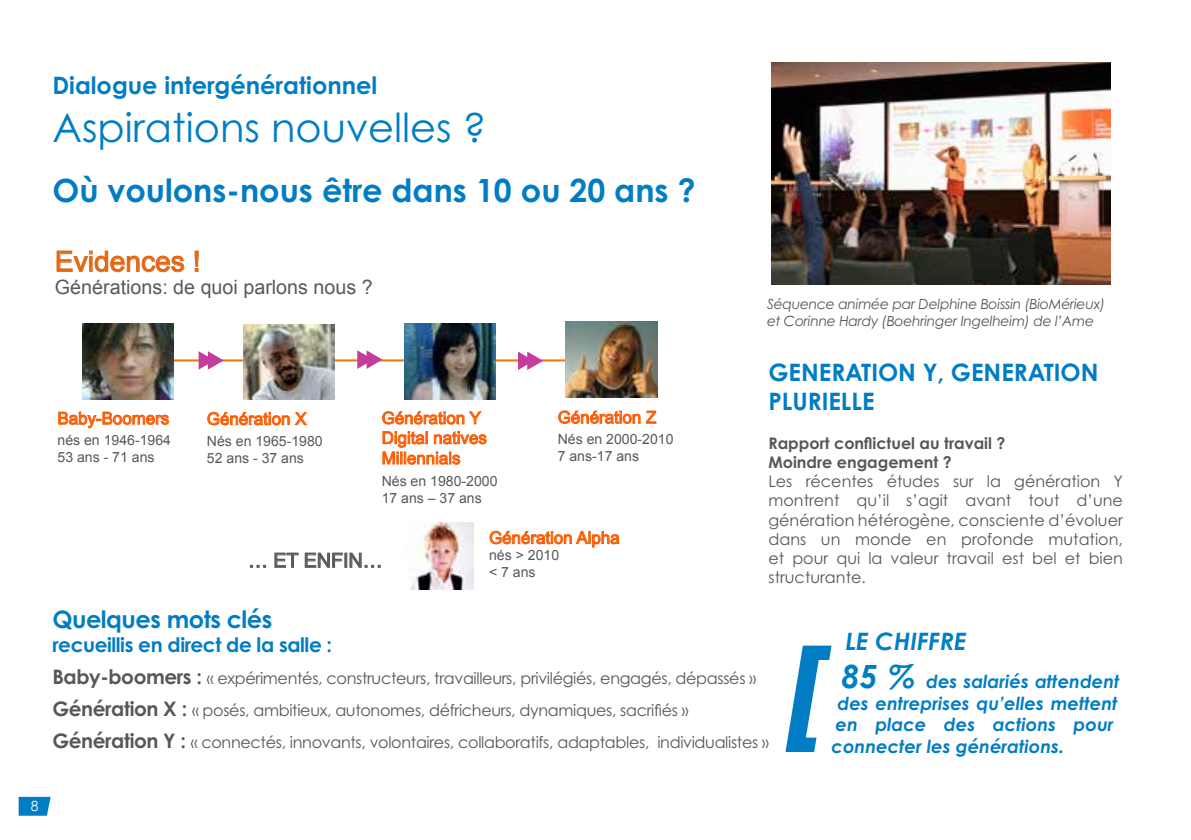
<style>
.page{position:relative;width:1191px;height:840px;background:#fff}
.page>*{position:absolute;margin:0;border:0;box-sizing:border-box;transform-origin:0 0}
.t1{font:40px "Century Gothic";color:#007dc3}
.t2{font:700 32px "Century Gothic";color:#007dc3}
.t3{font:28.2px "Arial";color:#e26714}
.t4{font:700 24px/28.8px "Century Gothic";color:#007dc3}
.t5{font:700 24px "Century Gothic";letter-spacing:-.02em;color:#007dc3}
.t6{font:italic 700 24px "Century Gothic";color:#007dc3}
.t7{font:700 20px "Century Gothic";letter-spacing:-.02em;color:#007dc3}
.t8{font:19.8px "Arial";color:#595959}
.t9{font:italic 700 18px "Century Gothic";color:#007dc3}
.t10{font:16.8px/20px "Arial";color:#fb5d05}
.t11{font:16px/19.2px "Century Gothic";letter-spacing:-.02em;color:#575756}
.t12{font:700 16px/19.2px "Century Gothic";color:#575756}
.t13{font:14px/16.8px "Arial";color:#595959}
.t14{font:italic 14px/16.8px "Century Gothic";letter-spacing:-.02em;color:#575756}
.t15{font:14px "Century Gothic";color:#fff}
.s1{font-weight:700;font-size:20px}
.s2{font-size:32px}
</style>
<div class="page">
<img style="left:771px;top:62px;width:339px;height:222px">
<hr style="left:134px;top:359px;width:455px;height:2px;background:#fe7400">
<svg style="left:58px;top:411px;width:111px;height:17px"></svg>
<svg style="left:207px;top:411px;width:100px;height:14px"></svg>
<svg style="left:382px;top:411px;width:99px;height:13px"></svg>
<svg style="left:382px;top:431px;width:104px;height:33px"></svg>
<svg style="left:489px;top:530px;width:130px;height:17px"></svg>
<svg style="left:558px;top:410px;width:82px;height:13px"></svg>
<svg style="left:646px;top:410px;width:10px;height:13px"></svg>
<img style="left:82px;top:323px;width:91px;height:76px">
<img style="left:243px;top:324px;width:92px;height:75px">
<img style="left:405px;top:323px;width:90px;height:76px">
<img style="left:565px;top:321px;width:92px;height:76px">
<img style="left:410px;top:522px;width:63px;height:67px">
<svg style="left:57px;top:250px;width:127px;height:22px"></svg>
<svg style="left:194px;top:250px;width:5px;height:22px"></svg>
<svg style="left:250px;top:565px;width:16px;height:2px"></svg>
<svg style="left:274px;top:552px;width:25px;height:15px"></svg>
<svg style="left:305px;top:552px;width:75px;height:15px"></svg>
<svg style="left:199px;top:351px;width:25px;height:18px"></svg>
<svg style="left:357px;top:350px;width:25px;height:18px"></svg>
<svg style="left:518px;top:351px;width:25px;height:19px"></svg>
<svg style="left:785px;top:645px;width:46px;height:106px"></svg>
<svg style="left:19px;top:796px;width:32px;height:19px"></svg>
<h3 class="t4" style="left:52px;top:70px;width:326px">Dialogue intergénérationnel</h3>
<h1 class="t1" style="left:52px;top:103px;width:435px">Aspirations nouvelles ?</h1>
<h2 class="t2" style="left:52px;top:170px;width:644px">Où voulons-nous être dans 10 ou 20 ans ?</h2>
<h3 class="t3" style="left:55px;top:243px;width:147px">Evidences !</h3>
<p class="t8" style="left:55px;top:274px;width:319px">Générations: de quoi parlons nous ?</p>
<p class="t10" style="left:58px;top:408px;width:113px">Baby-Boomers</p>
<p class="t13" style="left:58px;top:432px;width:115px">nés en 1946-1964<br>53 ans - 71 ans</p>
<p class="t10" style="left:558px;top:407px;width:100px">Génération Z</p>
<p class="t13" style="left:558px;top:431px;width:117px">Nés en 2000-2010<br>7 ans-17 ans</p>
<p class="t10" style="left:382px;top:408px;width:107px">Génération Y<br>Digital natives<br>Millennials</p>
<p class="t13" style="left:382px;top:472px;width:117px">Nés en 1980-2000<br>17 ans – 37 ans</p>
<p class="t10" style="left:489px;top:527px;width:132px">Génération Alpha</p>
<p class="t13" style="left:489px;top:547px;width:72px">nés &gt; 2010 &lt; 7 ans</p>
<p class="t10" style="left:207px;top:408px;width:101px">Génération X</p>
<p class="t13" style="left:207px;top:432px;width:117px">Nés en 1965-1980<br>52 ans - 37 ans</p>
<p class="t8" style="left:248px;top:547px;width:136px">… ET ENFIN…</p>
<p class="t14" style="left:767px;top:295px;width:340px">Séquence animée par Delphine Boissin (BioMérieux) et Corinne Hardy (Boehringer Ingelheim) de l’Ame</p>
<h3 class="t4" style="left:768px;top:357px;width:331px">GENERATION Y, GENERATION<br>PLURIELLE</h3>
<p class="t12" style="left:768px;top:433px;width:238px">Rapport conflictuel au travail ?<br>Moindre engagement ?</p>
<p class="t11" style="left:768px;top:471px;width:356px;text-align:justify">Les récentes études sur la génération Y montrent qu’il s’agit avant tout d’une génération hétérogène, consciente d’évoluer dans un monde en profonde mutation, et pour qui la valeur travail est bel et bien structurante.</p>
<h3 class="t5" style="left:52px;top:604px;width:221px">Quelques mots clés</h3>
<p class="t7" style="left:52px;top:632px;width:281px">recueillis en direct de la salle :</p>
<p class="t11" style="left:52px;top:662px;width:718px;line-height:32px"><span class="s1">Baby-boomers :</span> « expérimentés, constructeurs, travailleurs, privilégiés, engagés, dépassés »<br><span class="s1">Génération X :</span> « posés, ambitieux, autonomes, défricheurs, dynamiques, sacrifiés »<br><span class="s1">Génération Y :</span> « connectés, innovants, volontaires, collaboratifs, adaptables, individualistes »</p>
<h3 class="t6" style="left:845px;top:625px;width:122px">LE CHIFFRE</h3>
<p class="t9" style="left:841px;top:669px;width:280px"><span class="s2">85 %</span> des salariés attendent</p>
<p class="t9" style="left:837px;top:691px;width:282px">des entreprises qu’elles mettent</p>
<p class="t9" style="left:835px;top:713px;width:279px">en place des actions pour</p>
<p class="t9" style="left:831px;top:734px;width:234px">connecter les générations.</p>
<p class="t15" style="left:31px;top:796px;width:9px">8</p>
</div>
